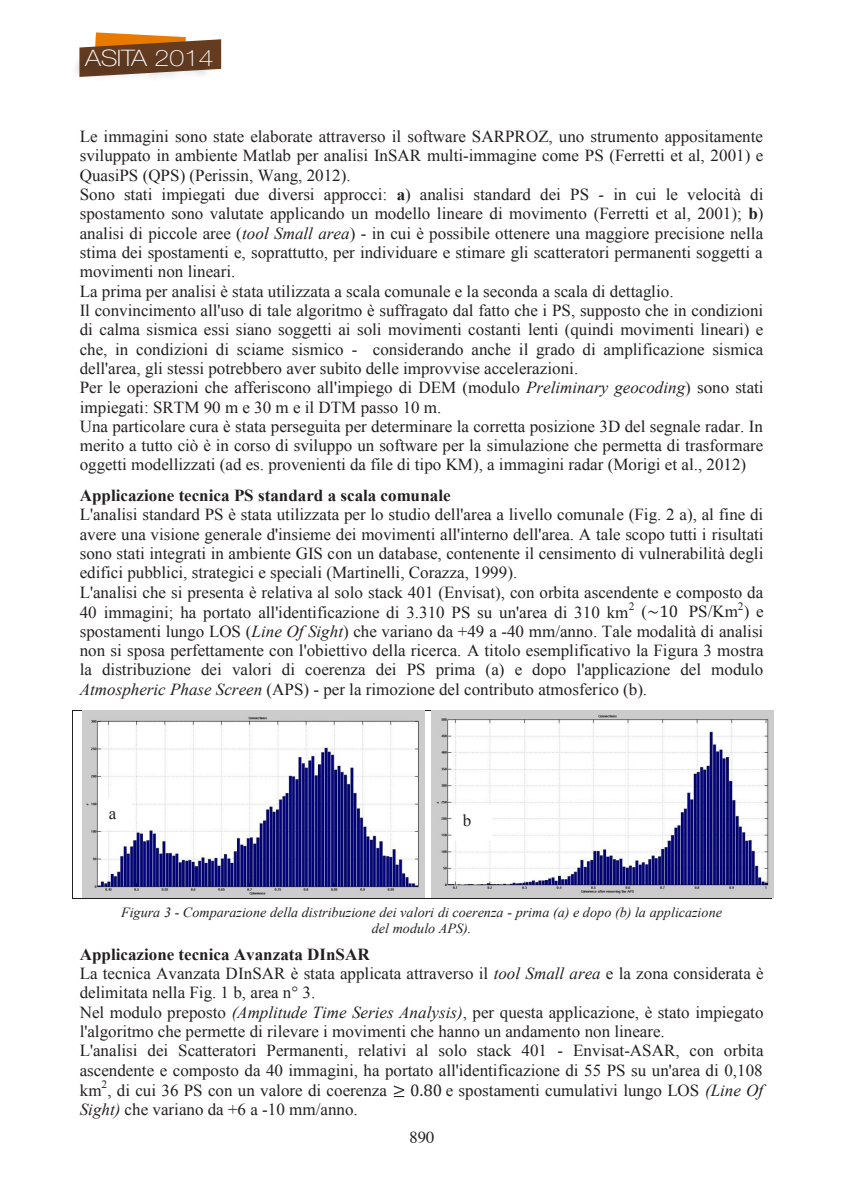
<style>
.page{position:relative;width:844px;height:1191px;background:#fff}
.page>*{position:absolute;margin:0;border:0;box-sizing:border-box;transform-origin:0 0}
.t1{font:100 22.75px "Helvetica Neue";color:#fff;scale:1.17 1}
.t2{font:16.8px/19.2px "Times New Roman";color:#231f20}
.t3{font:16.62px "Times";color:#231f20}
.t4{font:italic 14px/15.9px "Times New Roman";color:#231f20;text-align:center}
.t5{font:11.2px "Times New Roman";color:#231f20}
.s1{font-weight:700}
.s2{font-style:italic}
</style>
<div class="page">
<svg style="left:79px;top:32px;width:142px;height:38px"></svg>
<div style="left:69px;top:49px;width:142px;height:32px;background:#231f20;opacity:.75"></div>
<hr style="left:72px;top:710px;width:349px;height:1px;background:#231f20">
<hr style="left:422px;top:710px;width:348px;height:1px;background:#231f20">
<hr style="left:72px;top:711px;width:1px;height:186px;background:#231f20">
<hr style="left:72px;top:897px;width:349px;height:1px;background:#231f20">
<hr style="left:422px;top:897px;width:348px;height:1px;background:#231f20">
<img style="left:82px;top:710px;width:342px;height:187px">
<img style="left:431px;top:710px;width:342px;height:187px">
<div style="left:98px;top:798px;width:34px;height:31px;background:#fff"></div>
<div style="left:452px;top:804px;width:39px;height:36px;background:#fff"></div>
<h1 class="t1" style="left:85px;top:45px;width:111px">ASITA 2014</h1>
<p class="t2" style="left:80px;top:126px;width:685px">Le immagini sono state elaborate attraverso il software SARPROZ, uno strumento appositamente sviluppato in ambiente Matlab per analisi InSAR multi-immagine come PS (Ferretti et al, 2001) e QuasiPS (QPS) (Perissin, Wang, 2012).<br>Sono stati impiegati due diversi approcci: <span class="s1">a</span>) analisi standard dei PS - in cui le velocità di spostamento sono valutate applicando un modello lineare di movimento (Ferretti et al, 2001); <span class="s1">b</span>) analisi di piccole aree (<span class="s2">tool Small area</span>) - in cui è possibile ottenere una maggiore precisione nella stima dei spostamenti e, soprattutto, per individuare e stimare gli scatteratori permanenti soggetti a movimenti non lineari.<br>La prima per analisi è stata utilizzata a scala comunale e la seconda a scala di dettaglio.<br>Il convincimento all'uso di tale algoritmo è suffragato dal fatto che i PS, supposto che in condizioni di calma sismica essi siano soggetti ai soli movimenti costanti lenti (quindi movimenti lineari) e che, in condizioni di sciame sismico - considerando anche il grado di amplificazione sismica dell'area, gli stessi potrebbero aver subito delle improvvise accelerazioni.<br>Per le operazioni che afferiscono all'impiego di DEM (modulo <span class="s2">Preliminary geocoding</span>) sono stati impiegati: SRTM 90 m e 30 m e il DTM passo 10 m.<br>Una particolare cura è stata perseguita per determinare la corretta posizione 3D del segnale radar. In merito a tutto ciò è in corso di sviluppo un software per la simulazione che permetta di trasformare oggetti modellizzati (ad es. provenienti da file di tipo KM), a immagini radar (Morigi et al., 2012)</p>
<p class="t2" style="left:80px;top:486px;width:685px"><span class="s1">Applicazione tecnica PS standard a scala comunale<br></span>L'analisi standard PS è stata utilizzata per lo studio dell'area a livello comunale (Fig. 2 a), al fine di avere una visione generale d'insieme dei movimenti all'interno dell'area. A tale scopo tutti i risultati sono stati integrati in ambiente GIS con un database, contenente il censimento di vulnerabilità degli edifici pubblici, strategici e speciali (Martinelli, Corazza, 1999).<br>L'analisi che si presenta è relativa al solo stack 401 (Envisat), con orbita ascendente e composto da 40 immagini; ha portato all'identificazione di 3.310 PS su un'area di 310 km</p>
<p class="t5" style="left:737px;top:598px;width:7px">2</p>
<p class="t2" style="left:80px;top:621px;width:685px;text-align:justify">spostamenti lungo LOS (<span class="s2">Line Of Sight</span>) che variano da +49 a -40 mm/anno. Tale modalità di analisi non si sposa perfettamente con l'obiettivo della ricerca. A titolo esemplificativo la Figura 3 mostra la distribuzione dei valori di coerenza dei PS prima (a) e dopo l'applicazione del modulo <span class="s2">Atmospheric Phase Screen</span> (APS) - per la rimozione del contributo atmosferico (b).</p>
<p class="t5" style="left:628px;top:598px;width:7px">2</p>
<p class="t2" style="left:641px;top:602px;width:7px">(</p>
<p class="t2" style="left:688px;top:602px;width:76px">PS/Km ) e</p>
<p class="t2" style="left:109px;top:803px;width:9px">a</p>
<p class="t2" style="left:463px;top:810px;width:10px">b</p>
<p class="t4" style="left:121px;top:903px;width:602px">Figura 3 - Comparazione della distribuzione dei valori di coerenza - prima (a) e dopo (b) la applicazione del modulo APS).</p>
<p class="t2" style="left:80px;top:944px;width:685px"><span class="s1">Applicazione tecnica Avanzata DInSAR<br></span>La tecnica Avanzata DInSAR è stata applicata attraverso il <span class="s2">tool Small area</span> e la zona considerata è delimitata nella Fig. 1 b, area n° 3.<br>Nel modulo preposto <span class="s2">(Amplitude Time Series Analysis)</span>, per questa applicazione, è stato impiegato l'algoritmo che permette di rilevare i movimenti che hanno un andamento non lineare.<br>L'analisi dei Scatteratori Permanenti, relativi al solo stack 401 - Envisat-ASAR, con orbita ascendente e composto da 40 immagini, ha portato all'identificazione di 55 PS su un'area di 0,108 km , di cui 36 PS con un valore di coerenza</p>
<p class="t5" style="left:102px;top:1076px;width:7px">2</p>
<p class="t2" style="left:446px;top:1080px;width:319px">e spostamenti cumulativi lungo LOS <span class="s2">(Line Of</span></p>
<p class="t2" style="left:80px;top:1099px;width:279px"><span class="s2">Sight)</span> che variano da +6 a -10 mm/anno.</p>
<p class="t3" style="left:409px;top:1121px;width:27px">890</p>
</div>
